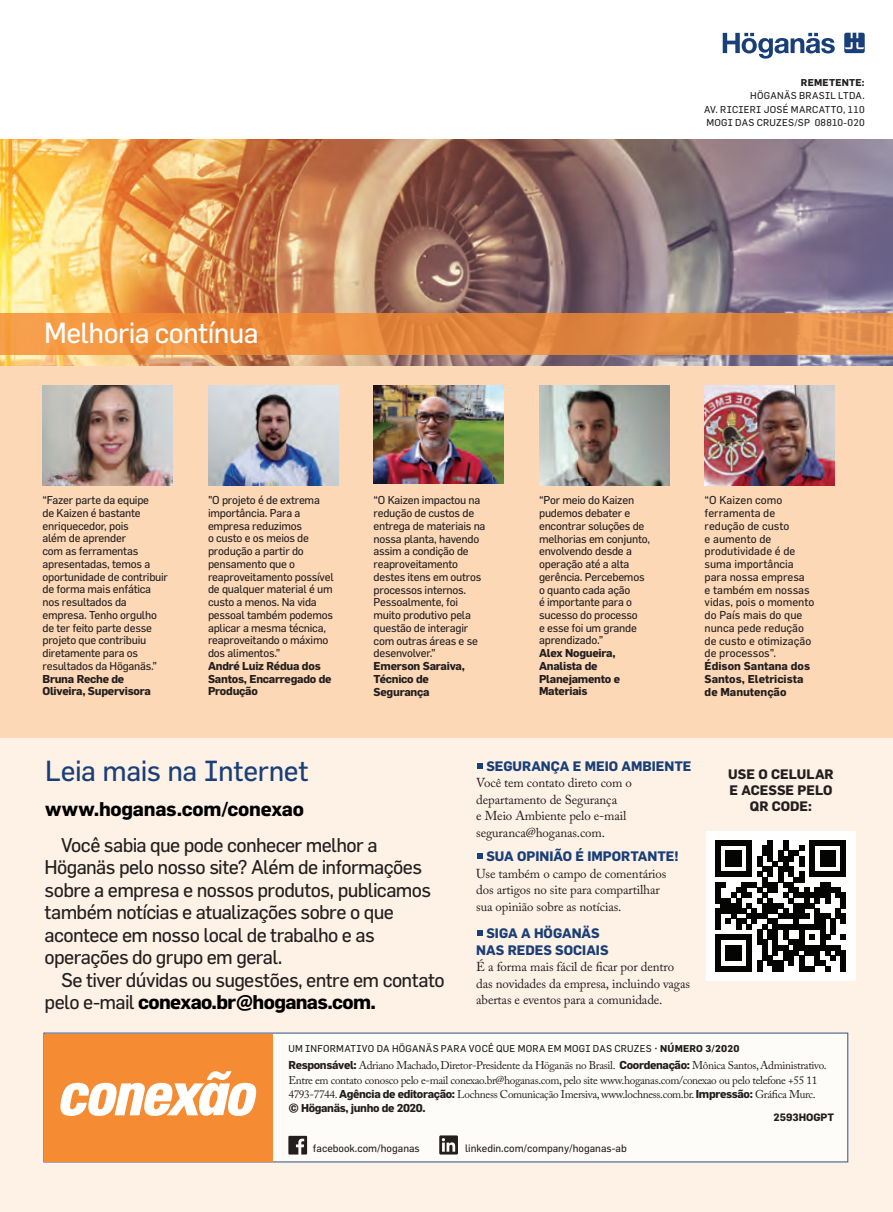
<style>
.page{position:relative;width:893px;height:1212px;background:#fff}
.page>*{position:absolute;margin:0;border:0;box-sizing:border-box;transform-origin:0 0}
.t1{font:28.5px "Flama";letter-spacing:-.015em;color:#193f78}
.t2{font:28.5px "Flama";letter-spacing:-.02em;color:#fff}
.t3{font:19.5px/22.5px "Flama";letter-spacing:-.03em;color:#231f20}
.t4{font:700 19.5px "Flama";letter-spacing:-.015em;color:#000}
.t5{font:700 13.5px/16.5px "Flama";color:#193f78;text-align:center}
.t6{font:700 13.5px/16px "Flama";color:#231f20;text-align:center}
.t7{font:12.9px/16.5px "Adobe Caslon Pro";letter-spacing:-.01em;color:#231f20}
.t8{font:11.25px/12.8px "Flama";letter-spacing:-.02em;color:#231f20}
.t9{font:11.25px/14.2px "Adobe Caslon Pro";letter-spacing:-.03em;color:#231f20}
.t10{font:11.25px/12.8px "Flama";color:#231f20}
.t11{font:700 11.25px/12.8px "Flama";letter-spacing:-.02em;color:#231f20}
.t12{font:700 11.25px/12.8px "Flama";color:#231f20}
.t13{font:10.5px "Flama";color:#231f20}
.t14{font:700 10.5px "Flama";color:#231f20}
.t15{font:9.75px/13.5px "Flama";letter-spacing:.025em;color:#231f20;text-align:justify}
.t16{font:700 9.75px "Flama";letter-spacing:.02em;color:#231f20}
.s1{font-weight:700;color:#000}
.s2{font-weight:700}
.s3{font-family:"Flama";font-weight:700}
</style>
<div class="page">
<div style="left:0;top:365px;width:893px;height:847px;background:#fef1e5"></div>
<img style="left:0;top:139px;width:893px;height:227px">
<div style="left:0;top:366px;width:893px;height:371px;background:#fdd8b7"></div>
<svg style="left:844px;top:33px;width:21px;height:20px"></svg>
<svg style="left:723px;top:33px;width:112px;height:26px"></svg>
<div style="left:43px;top:1032px;width:805px;height:130px;background:#fff"></div>
<div style="left:45px;top:1034px;width:228px;height:127px;background:#f58b32"></div>
<svg style="left:288px;top:1136px;width:19px;height:18px"></svg>
<svg style="left:439px;top:1135px;width:19px;height:19px"></svg>
<svg style="left:477px;top:763px;width:6px;height:6px"></svg>
<svg style="left:477px;top:853px;width:6px;height:6px"></svg>
<svg style="left:477px;top:930px;width:6px;height:6px"></svg>
<svg style="left:60px;top:1071px;width:197px;height:45px"></svg>
<svg style="left:0;top:313px;width:893px;height:42px;background:#e78c41"></svg>
<img style="left:43px;top:385px;width:130px;height:101px">
<img style="left:208px;top:385px;width:130px;height:101px">
<img style="left:374px;top:385px;width:130px;height:98px">
<img style="left:539px;top:385px;width:130px;height:101px">
<img style="left:705px;top:385px;width:130px;height:101px">
<div style="left:706px;top:831px;width:150px;height:150px;background:#fff"></div>
<svg style="left:715px;top:840px;width:131px;height:131px"></svg>
<p class="t16" style="left:801px;top:76px;width:65px">REMETENTE:</p>
<p class="t15" style="left:704px;top:89px;width:162px;text-indent:95px">BRAS IL LTDA.<br>AV. RICIERI JOS É MARCA TTO, 110<br>MOG I DAS CRUZES /SP 08810-020</p>
<p class="t15" style="left:750px;top:89px;width:2px">HÖGANÄS</p>
<h1 class="t2" style="left:44px;top:316px;width:216px">Melhoria contínua</h1>
<p class="t8" style="left:43px;top:493px;width:127px">“Fazer parte da equipe<br>de Kaizen é bastante enriquecedor, pois<br>além de aprender<br>com as ferramentas apresentadas, temos a oportunidade de contribuir de forma mais enfática nos resultados da empresa. Tenho orgulho de ter feito parte desse projeto que contribuiu diretamente para os resultados da Höganäs.”</p>
<p class="t11" style="left:43px;top:672px;width:110px">Bruna Reche de<br>Oliveira, Supervisora</p>
<p class="t8" style="left:208px;top:493px;width:127px">"O projeto é de extrema importância. Para a empresa reduzimos<br>o custo e os meios de produção a partir do pensamento que o reaproveitamento possível de qualquer material é um custo a menos. Na vida pessoal também podemos aplicar a mesma técnica, reaproveitando o máximo dos alimentos.”</p>
<p class="t11" style="left:208px;top:659px;width:125px">André Luiz Rédua dos<br>Santos, Encarregado de<br>Produção</p>
<p class="t8" style="left:374px;top:494px;width:113px">“O Kaizen impactou na redução de custos de entrega de materiais na nossa planta, havendo assim a condição de reaproveitamento destes itens em outros processos internos.<br>Pessoalmente, foi muito produtivo pela questão de interagir com outras áreas e se desenvolver.”</p>
<p class="t11" style="left:374px;top:659px;width:93px">Emerson Saraiva,<br>Técnico de<br>Segurança</p>
<p class="t8" style="left:539px;top:494px;width:113px">“Por meio do Kaizen pudemos debater e encontrar soluções de melhorias em conjunto, envolvendo desde a operação até a alta gerência. Percebemos o quanto cada ação<br>é importante para o sucesso do processo<br>e esse foi um grande aprendizado.”</p>
<p class="t11" style="left:539px;top:646px;width:83px">Alex Nogueira,<br>Analista de<br>Planejamento e<br>Materiais</p>
<p class="t10" style="left:705px;top:494px;width:111px">“O Kaizen como ferramenta de redução de custo<br>e aumento de produtividade é de suma importância para nossa empresa<br>e também em nossas vidas, pois o momento do País mais do que nunca pede redução de custo e otimização de processos”.</p>
<p class="t12" style="left:705px;top:659px;width:107px">Édison Santana dos<br>Santos, Eletricista de Manutenção</p>
<h1 class="t1" style="left:45px;top:754px;width:265px">Leia mais na Internet</h1>
<h2 class="t4" style="left:45px;top:797px;width:260px">www.hoganas.com/conexao</h2>
<p class="t3" style="left:45px;top:833px;width:388px;text-indent:16px">Você sabia que pode conhecer melhor a Höganäs pelo nosso site? Além de informações sobre a empresa e nossos produtos, publicamos também notícias e atualizações sobre o que acontece em nosso local de trabalho e as operações do grupo em geral.</p>
<h2 class="t3" style="left:45px;top:968px;width:402px;text-indent:16px">Se tiver dúvidas ou sugestões, entre em contato pelo e-mail <span class="s1">conexao.br@hoganas.com.</span></h2>
<p class="t5" style="left:486px;top:757px;width:207px">SEGURANÇA E MEIO AMBIENTE</p>
<p class="t7" style="left:476px;top:774px;width:157px">Você tem contato direto com o departamento de Segurança<br>e Meio Ambiente pelo e-mail seguranca@hoganas.com.</p>
<p class="t6" style="left:728px;top:765px;width:107px">USE O CELULAR<br>E ACESSE PELO<br>QR CODE:</p>
<p class="t5" style="left:486px;top:848px;width:194px">SUA OPINIÃO É IMPORTANTE!</p>
<p class="t7" style="left:476px;top:865px;width:192px">Use também o campo de comentários dos artigos no site para compartilhar sua opinião sobre as notícias.</p>
<p class="t5" style="left:476px;top:925px;width:134px">SIGA A HÖGANÄS<br>NAS REDES SOCIAIS</p>
<p class="t7" style="left:476px;top:958px;width:215px">É a forma mais fácil de ficar por dentro das novidades da empresa, incluindo vagas abertas e eventos para a comunidade.</p>
<p class="t15" style="left:288px;top:1041px;width:162px">UM informativo DA HÖGAN ÄS PARA</p>
<p class="t15" style="left:469px;top:1041px;width:60px">VOCÊ QUE MORA</p>
<p class="t15" style="left:548px;top:1041px;width:193px">EM MOGI DAS CRUZES • <span class="s2">NÚMERO 3/2020</span></p>
<p class="t9" style="left:288px;top:1058px;width:540px"><span class="s3">Responsável:</span> Adriano Machado, Diretor-Presidente da Höganäs no Brasil. <span class="s3">Coordenação:</span> Mônica Santos, Administrativo.<br>Entre em contato conosco pelo e-mail conexao.br@hoganas.com, pelo site www.hoganas.com/conexao ou pelo telefone +55 11<br>4793-7744. <span class="s3">Agência de editoração:</span> Lochness Comunicação Imersiva, www.lochness.com.br. <span class="s3">Impressão:</span> Gráfica Murc.</p>
<p class="t11" style="left:288px;top:1101px;width:139px">© Höganäs, junho de 2020.</p>
<p class="t14" style="left:774px;top:1111px;width:48px">2593HOGPT</p>
<p class="t13" style="left:313px;top:1142px;width:108px">facebook.com/hoganas</p>
<p class="t13" style="left:465px;top:1142px;width:163px">linkedin.com/company/hoganas-ab</p>
</div>
